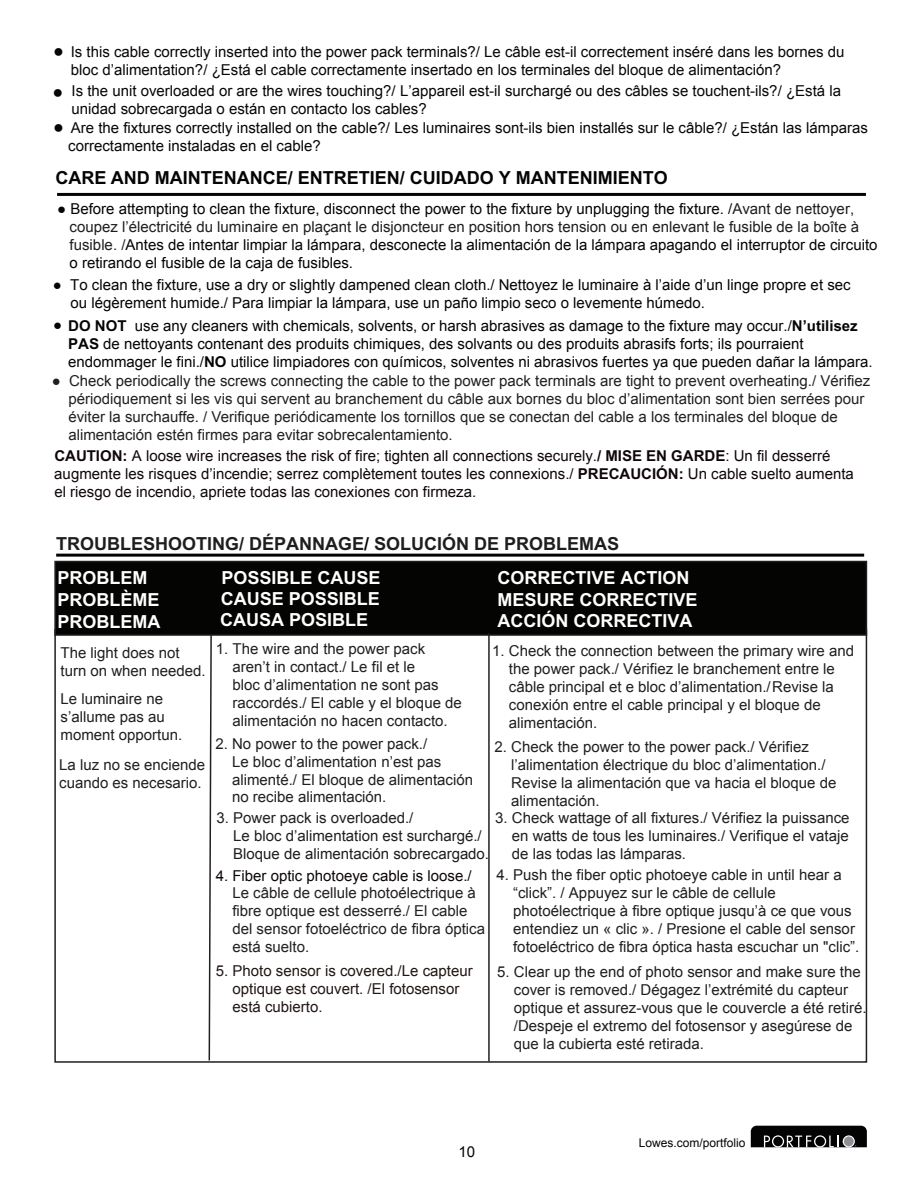
<style>
.page{position:relative;width:918px;height:1188px;background:#fff}
.page>*{position:absolute;margin:0;border:0;box-sizing:border-box;transform-origin:0 0}
.t1{font:700 18px "Arial";color:#fff}
.t2{font:700 18px/34.8px "Arial";color:#201d1e}
.t3{font:700 18px "Arial";color:#040503}
.t4{font:18px/35.7px "Arial";color:#090507}
.t5{font:15px/18px "Arial";color:#040503}
.t6{font:15px/18px "Arial";color:#201e1e}
.t7{font:15px/18.5px "Arial";color:#090507}
.t8{font:15px/18px "Arial";color:#231f20}
.t9{font:15px/18px "Arial";color:#211d1e}
.t10{font:15px/18px "Arial";color:#10060a}
.t11{font:15px/18px "Arial";color:#211e1e}
.t12{font:15px/18px "Arial";color:#201d1e;text-align:justify}
.t13{font:15px/18px "Arial";color:#211613}
.t14{font:15px "Arial";color:#0d0608}
.t15{font:15px "Arial";color:#1f1c1d}
.t16{font:12px "Arial";color:#050504}
.s1{color:#201d1e}
.s2{font-weight:700}
.s3{color:#211e1e}
.s4{color:#040503}
.s5{color:#fff}
.s6{color:#201e1e}
.s7{color:#1f1c1d}
</style>
<div class="page">
<div style="left:54px;top:561px;width:813px;height:75px;background:#040503;border:2px solid #201d1e"></div>
<hr style="left:56px;top:554px;width:808px;height:3px;background:#040503">
<div style="left:54px;top:628px;width:813px;height:435px;border:2px solid #201d1e"></div>
<svg style="left:208px;top:634px;width:5px;height:428px"></svg>
<hr style="left:488px;top:633px;width:2px;height:428px;background:#231f20">
<hr style="left:57px;top:193px;width:809px;height:3px;background:#040503">
<svg style="left:751px;top:1126px;width:116px;height:22px"></svg>
<p class="t7" style="left:71px;top:43px;width:775px;line-height:18px">Is this cable correctly inserted into the power pack terminals?/ Le câble est-il correctement inséré dans les bornes du bloc d’alimentation?/ ¿Está el cable correctamente insertado en los terminales del bloque de alimentación?</p>
<p class="t7" style="left:68px;top:82px;width:801px">Is the unit overloaded or are the wires touching?/ L’appareil est-il surchargé ou des câbles se touchent-ils?/ ¿Está la unidad sobrecargada o están en contacto los cables?<br>Are the fixtures correctly installed on the cable?/ Les luminaires sont-ils bien installés sur le câble?/ ¿Están las lámparas correctamente instaladas en el cable?</p>
<p class="t4" style="left:53px;top:33px;width:12px">●</p>
<p class="t4" style="left:52px;top:74px;width:13px">● ●</p>
<p class="t3" style="left:55px;top:168px;width:614px">CARE AND MAINTENANCE/ ENTRETIEN/ CUIDADO Y MANTENIMIENTO</p>
<p class="t5" style="left:70px;top:200px;width:809px;text-indent:-12px">● Before attempting to clean the fixture, disconnect the power to the fixture by unplugging the fixture. /<span class="s1">Avant de nettoyer, coupez l’électricité du luminaire en plaçant le disjoncteur en position hors tension ou en enlevant le fusible de la boîte à fusible. /</span>Antes de intentar limpiar la lámpara, desconecte la alimentación de la lámpara apagando el interruptor de circuito o retirando el fusible de la caja de fusibles.</p>
<p class="t5" style="left:71px;top:276px;width:782px;text-indent:-18px">● To clean the fixture, use a dry or slightly dampened clean cloth./ Nettoyez le luminaire à l’aide d’un linge propre et sec ou légèrement humide./ Para limpiar la lámpara, use un paño limpio seco o levemente húmedo.</p>
<p class="t5" style="left:53px;top:317px;width:806px">● <span class="s2">DO NOT</span> use any cleaners with chemicals, solvents, or harsh abrasives as damage to the fixture may occur./<span class="s2">N’utilisez</span></p>
<p class="t5" style="left:68px;top:335px;width:806px"><span class="s2">PAS</span> de nettoyants contenant des produits chimiques, des solvants ou des produits abrasifs forts; ils pourraient endommager le fini./<span class="s2">NO</span> utilice limpiadores con químicos, solventes ni abrasivos fuertes ya que pueden dañar la lámpara.</p>
<p class="t8" style="left:68px;top:372px;width:803px;text-indent:-17px"><span class="s3">● Check periodically the screws connecting the cable to the power pack terminals are tight to prevent overheating.</span>/ Vérifiez périodiquement si les vis qui servent au branchement du câble aux bornes du bloc d’alimentation sont bien serrées pour éviter la surchauffe. / Verifique periódicamente los tornillos que se conectan del cable a los terminales del bloque de alimentación estén firmes para evitar sobrecalentamiento.</p>
<p class="t10" style="left:54px;top:446px;width:801px"><span class="s2">CAUTION:</span> A loose wire increases the risk of fire; tighten all connections securely.<span class="s2">/ MISE EN GARDE</span>: Un fil desserré augmente les risques d’incendie; serrez complètement toutes les connexions./ <span class="s2">PRECAUCIÓN:</span> Un cable suelto aumenta el riesgo de incendio, apriete todas las conexiones con firmeza.</p>
<p class="t2" style="left:56px;top:526px;width:565px">TROUBLESHOOTING/ DÉPANNAGE<span class="s4">/</span> SOLUCIÓN DE PROBLEMAS<br><span class="s5">PROBLEM</span></p>
<p class="t1" style="left:222px;top:567px;width:161px">POSSIBLE CAUSE</p>
<p class="t1" style="left:497px;top:567px;width:194px">CORRECTIVE ACTION</p>
<p class="t1" style="left:57px;top:589px;width:104px">PROBLÈME</p>
<p class="t1" style="left:221px;top:588px;width:161px">CAUSE POSSIBLE</p>
<p class="t1" style="left:498px;top:589px;width:202px">MESURE CORRECTIVE</p>
<p class="t1" style="left:57px;top:611px;width:104px">PROBLEMA</p>
<p class="t1" style="left:220px;top:610px;width:150px">CAUSA POSIBLE</p>
<p class="t1" style="left:497px;top:610px;width:196px">ACCIÓN CORRECTIVA</p>
<p class="t6" style="left:61px;top:644px;width:147px">The light does not turn on when needed.</p>
<p class="t11" style="left:61px;top:689px;width:123px">Le luminaire ne s’allume pas au moment opportun.</p>
<p class="t6" style="left:59px;top:756px;width:147px">La luz no se enciende cuando es necesario.</p>
<p class="t6" style="left:217px;top:809px;width:198px">3. Power pack is overloaded./</p>
<p class="t12" style="left:233px;top:827px;width:250px">Le bloc d’alimentation est surchargé./</p>
<p class="t15" style="left:233px;top:844px;width:257px">Bloque de alimentación sobrecargado.</p>
<p class="t6" style="left:233px;top:640px;width:231px;text-indent:-17px">1. The wire and the power pack aren’t in contact./ <span class="s3">Le fil et le<br>bloc d’alimentation ne sont pas raccordés./</span> El cable y el bloque de alimentación no hacen contacto.</p>
<p class="t6" style="left:215px;top:735px;width:213px">2. No power to the power pack./</p>
<p class="t11" style="left:232px;top:753px;width:242px">Le bloc d’alimentation n’est pas alimenté./ <span class="s6">El bloque de alimentación</span></p>
<p class="t6" style="left:232px;top:788px;width:156px">no recibe alimentación.</p>
<p class="t6" style="left:509px;top:642px;width:347px;text-indent:-17px">1. Check the connection between the primary wire and the power pack./ <span class="s3">Vérifiez le branchement entre le câble principal et e bloc d’alimentation./</span> Revise la conexión entre el cable principal y el bloque de alimentación.</p>
<p class="t11" style="left:511px;top:738px;width:316px;text-indent:-17px"><span class="s6">2. Check the power to the power pack./</span> Vérifiez l’alimentation électrique du bloc d’alimentation./</p>
<p class="t6" style="left:511px;top:774px;width:327px">Revise la alimentación que va hacia el bloque de alimentación.</p>
<p class="t12" style="left:512px;top:809px;width:339px;text-indent:-17px"><span class="s6">3. Check wattage of all fixtures./</span> Vérifiez la puissance en watts de tous les luminaires./ <span class="s7">Verifique el vataje de las todas las lámparas.</span></p>
<p class="t14" style="left:216px;top:865px;width:258px">4. Fiber optic photoeye cable is loose./</p>
<p class="t9" style="left:513px;top:866px;width:348px;text-indent:-17px">4. Push the fiber optic photoeye cable in until hear a “click”. / Appuyez sur le câble de cellule photoélectrique à fibre optique jusqu’à ce que vous entendiez un « clic ». / Presione el cable del sensor fotoeléctrico de fibra óptica hasta escuchar un "clic”.</p>
<p class="t9" style="left:514px;top:963px;width:354px;text-indent:-17px">5. Clear up the end of photo sensor and make sure the cover is removed./ Dégagez l’extrémité du capteur optique et assurez-vous que le couvercle a été retiré. /Despeje el extremo del fotosensor y asegúrese de que la cubierta esté retirada.</p>
<p class="t8" style="left:232px;top:884px;width:254px">Le câble de cellule photoélectrique à fibre optique est desserré./ El cable del sensor fotoeléctrico de fibra óptica está suelto.</p>
<p class="t13" style="left:233px;top:962px;width:242px;text-indent:-17px">5. Photo sensor is covered./Le capteur optique est couvert. /El fotosensor está cubierto.</p>
<p class="t5" style="left:458px;top:1143px;width:18px">10</p>
<p class="t16" style="left:639px;top:1135px;width:108px">Lowes.com/portfolio</p>
</div>
